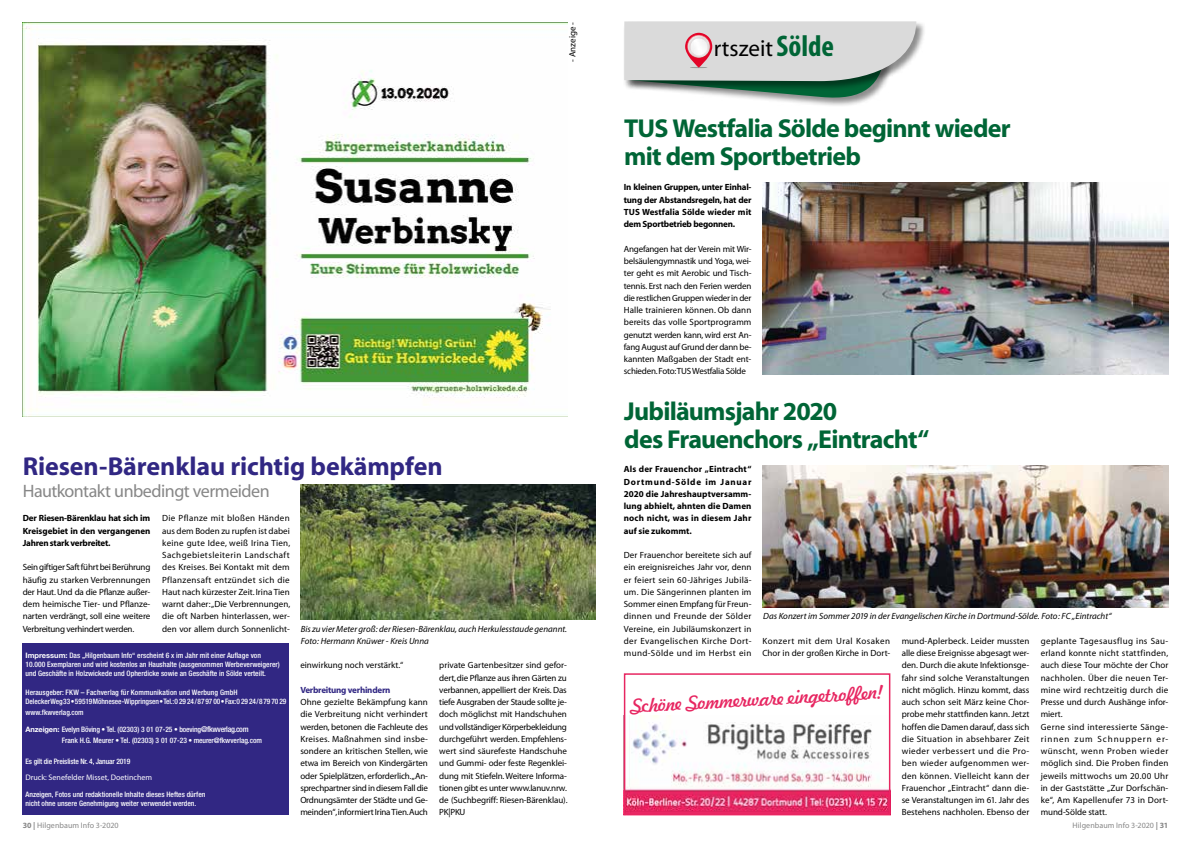
<style>
.page{position:relative;width:1191px;height:842px;background:#fff}
.page>*{position:absolute;margin:0;border:0;box-sizing:border-box;transform-origin:0 0}
.t1{font:700 26px/28px "Myriad";letter-spacing:-.03em;color:#006536}
.t2{font:700 26px "Myriad";letter-spacing:-.005em;color:#312783}
.t3{font:23.1px "Myriad";color:#000}
.t4{font:18.6px "Freehand 521 BT Regular C";color:#e72661}
.t5{font:18px "Myriad";letter-spacing:-.03em;color:#878787}
.t6{font:9px/12.2px "Myriad";letter-spacing:.015em;color:#000;text-align:justify}
.t7{font:700 9px/12.2px "Myriad";letter-spacing:-.005em;color:#000;text-align:justify}
.t8{font:italic 9px "Myriad";color:#000}
.t9{font:9px "Myriad";letter-spacing:.035em;color:#000}
.t10{font:9px "Myriad";letter-spacing:.045em;color:#000}
.t11{font:700 9px "Myriad";letter-spacing:-.025em;color:#312783}
.t12{font:8px "Myriad";letter-spacing:.005em;color:#878787}
.t13{font:8px "Myriad Pro";color:#fff}
.t14{font:500 condensed 7.5px/9px "Helvetica Neue";color:#fff}
.t15{font:500 condensed 7.5px "Helvetica Neue";letter-spacing:-.02em;color:#fff}
.s1{font-style:normal}
.s2{font-weight:700;font-stretch:normal}
.s3{font-size:8px}
.s4{font-family:"Myriad Pro";font-weight:700;font-stretch:condensed;font-size:30px;color:#006536}
.s5{font-weight:700}
</style>
<div class="page">
<div style="left:626px;top:23px;width:269px;height:84px;background:#000;opacity:.45"></div>
<div style="left:622px;top:20px;width:303px;height:71px;background:#000;opacity:.45"></div>
<svg style="left:624px;top:21px;width:292px;height:80px;background:#c2c9c5"></svg>
<div style="left:687px;top:34px;width:25px;height:23px;background:#dadada"></div>
<div style="left:687px;top:36px;width:25px;height:23px;background:#000;opacity:.75"></div>
<div style="left:687px;top:34px;width:24px;height:22px;background:#fff;opacity:.75"></div>
<div style="left:687px;top:37px;width:24px;height:21px;background:#000;opacity:.75"></div>
<img style="left:627px;top:715px;width:260px;height:97px">
<div style="left:624px;top:673px;width:266px;height:142px;border:2px solid #e72661"></div>
<img style="left:763px;top:183px;width:405px;height:191px">
<img style="left:762px;top:466px;width:406px;height:141px">
<div style="left:23px;top:644px;width:266px;height:171px;background:#312783"></div>
<img style="left:23px;top:23px;width:544px;height:394px">
<img style="left:300px;top:485px;width:295px;height:134px">
<p class="t6" style="left:566px;top:62px;width:41px;rotate:-90deg">- Anzeige -</p>
<h1 class="t2" style="left:23px;top:453px;width:421px">Riesen-Bärenklau richtig bekämpfen</h1>
<h3 class="t5" style="left:23px;top:482px;width:248px">Hautkontakt unbedingt vermeiden</h3>
<p class="t7" style="left:23px;top:512px;width:129px">Der Riesen-Bärenklau hat sich im Kreisgebiet in den vergangenen Jahren stark verbreitet.</p>
<p class="t6" style="left:23px;top:562px;width:129px">Sein giftiger Saft führt bei Berührung häufig zu starken Verbrennungen der Haut. Und da die Pflanze außer&shy;dem heimische Tier- und Pflanze&shy;narten verdrängt, soll eine weitere Verbreitung verhindert werden.</p>
<p class="t9" style="left:162px;top:514px;width:129px">Die Pflanze mit bloßen Händen</p>
<p class="t6" style="left:162px;top:525px;width:129px">aus dem Boden zu rupfen ist dabei</p>
<p class="t6" style="left:162px;top:537px;width:130px">keine gute Idee, weiß Irina Tien,</p>
<p class="t10" style="left:162px;top:551px;width:129px">Sachgebietsleiterin Landschaft</p>
<p class="t6" style="left:162px;top:562px;width:129px">des Kreises. Bei Kontakt mit dem</p>
<p class="t9" style="left:162px;top:575px;width:129px">Pflanzensaft entzündet sich die</p>
<p class="t6" style="left:162px;top:586px;width:129px">Haut nach kürzester Zeit. Irina Tien</p>
<p class="t6" style="left:162px;top:598px;width:130px">warnt daher: „Die Verbrennungen,</p>
<p class="t6" style="left:162px;top:611px;width:129px">die oft Narben hinterlassen, wer-</p>
<p class="t8" style="left:162px;top:624px;width:406px"><span class="s1">den vor allem durch Sonnenlicht-</span> Bis zu vier Meter groß: der Riesen-Bärenklau, auch Herkulesstaude genannt.</p>
<p class="t8" style="left:301px;top:636px;width:130px">Foto: Hermann Knüwer - Kreis Unna</p>
<p class="t6" style="left:300px;top:660px;width:105px">einwirkung noch verstärkt.“</p>
<p class="t11" style="left:300px;top:685px;width:92px">Verbreitung verhindern</p>
<p class="t6" style="left:300px;top:696px;width:129px">Ohne gezielte Bekämpfung kann die Verbreitung nicht verhindert werden, betonen die Fachleute des Kreises. Maßnahmen sind insbe&shy;sondere an kritischen Stellen, wie etwa im Bereich von Kindergärten oder Spielplätzen, erforderlich.„An&shy;sprechpartner sind in diesem Fall die Ordnungsämter der Städte und Ge&shy;meinden“, informiert Irina Tien. Auch</p>
<p class="t14" style="left:26px;top:651px;width:256px"><span class="s2">Impressum:</span> Das „Hilgenbaum Info“ erscheint 6 x im Jahr mit einer Auflage von<br>10.000 Exemplaren und wird kostenlos an Haushalte (ausgenommen Werbeverweigerer) und Geschäfte in Holzwickede und Opherdicke sowie an Geschäfte in Sölde verteilt.</p>
<p class="t14" style="left:26px;top:688px;width:262px">Herausgeber: FKW – Fachverlag für Kommunikation und Werbung GmbH<br>Delecker Weg 33 • 59519 Möhnesee-Wippringsen • Tel.: 0 29 24/87 97 00 • Fax: 0 29 24/8 79 70 29</p>
<p class="t14" style="left:26px;top:707px;width:60px">www.fkwverlag.com</p>
<p class="t14" style="left:62px;top:724px;width:202px;line-height:10.4px;text-indent:-36px"><span class="s2">Anzeigen:</span> Evelyn Böving • Tel. (02303) 3 01 07-25 • boeving<span class="s3">@fkwverlag.com<br></span>Frank H.G. Meurer • Tel. (02303) 3 01 07-23 • meurer@fkwverlag.com</p>
<p class="t15" style="left:26px;top:756px;width:106px">Es gilt die Preisliste Nr. 4, Januar 2019</p>
<p class="t13" style="left:26px;top:772px;width:128px">Druck: Senefelder Misset, Doetinchem</p>
<p class="t14" style="left:26px;top:790px;width:181px">Anzeigen, Fotos und redaktionelle Inhalte dieses Heftes dürfen nicht ohne unsere Genehmigung weiter verwendet werden.</p>
<p class="t6" style="left:439px;top:660px;width:130px">private Gartenbesitzer sind gefor&shy;dert, die Pflanze aus ihren Gärten zu verbannen, appelliert der Kreis. Das tiefe Ausgraben der Staude sollte je&shy;doch möglichst mit Handschuhen und vollständiger Körperbekleidung durchgeführt werden. Empfehlens&shy;wert sind säurefeste Handschuhe und Gummi- oder feste Regenklei&shy;dung mit Stiefeln. Weitere Informa&shy;tionen gibt es unter www.lanuv.nrw. de (Suchbegriff: Riesen-Bärenklau).<br>PK|PKU</p>
<h2 class="t3" style="left:693px;top:36px;width:143px">O rtszeit<span class="s4">Sölde</span></h2>
<h1 class="t1" style="left:624px;top:115px;width:388px">TUS Westfalia Sölde beginnt wieder mit dem Sportbetrieb</h1>
<p class="t7" style="left:624px;top:182px;width:129px">In kleinen Gruppen, unter Einhal&shy;tung der Abstandsregeln, hat der TUS Westfalia Sölde wieder mit dem Sportbetrieb begonnen.</p>
<p class="t6" style="left:624px;top:243px;width:129px">Angefangen hat der Verein mit Wir&shy;belsäulengymnastik und Yoga, wei&shy;ter geht es mit Aerobic und Tisch&shy;tennis. Erst nach den Ferien werden die restlichen Gruppen wieder in der Halle trainieren können. Ob dann bereits das volle Sportprogramm genutzt werden kann, wird erst An&shy;fang August auf Grund der dann be&shy;kannten Maßgaben der Stadt ent&shy;schieden. Foto:TUS Westfalia Sölde</p>
<h1 class="t1" style="left:624px;top:398px;width:306px">Jubiläumsjahr 2020<br>des Frauenchors „Eintracht“</h1>
<p class="t7" style="left:624px;top:463px;width:129px">Als der Frauenchor „Eintracht“ Dortmund-Sölde im Januar 2020 die Jahreshauptversamm&shy;lung abhielt, ahnten die Damen noch nicht, was in diesem Jahr auf sie zukommt.</p>
<p class="t6" style="left:624px;top:549px;width:129px">Der Frauenchor bereitete sich auf ein ereignisreiches Jahr vor, denn er feiert sein 60-Jähriges Jubilä&shy;um. Die Sängerinnen planten im Sommer einen Empfang für Freun&shy;dinnen und Freunde der Sölder Vereine, ein Jubiläumskonzert in der Evangelischen Kirche Dort&shy;mund-Sölde und im Herbst ein</p>
<p class="t8" style="left:763px;top:612px;width:350px">Das Konzert im Sommer 2019 in der Evangelischen Kirche in Dortmund-Sölde. Foto: FC „Eintracht“</p>
<p class="t6" style="left:901px;top:635px;width:129px">mund-Aplerbeck. Leider mussten alle diese Ereignisse abgesagt wer&shy;den. Durch die akute Infektionsge&shy;fahr sind solche Veranstaltungen nicht möglich. Hinzu kommt, dass auch schon seit März keine Chor&shy;probe mehr stattfinden kann. Jetzt hoffen die Damen darauf, dass sich die Situation in absehbarer Zeit wieder verbessert und die Pro&shy;ben wieder aufgenommen wer&shy;den können. Vielleicht kann der Frauenchor „Eintracht“ dann die&shy;se Veranstaltungen im 61. Jahr des Bestehens nachholen. Ebenso der</p>
<p class="t6" style="left:1040px;top:635px;width:129px;text-align:left">geplante Tagesausflug ins Sau&shy;erland konnte nicht stattfinden, auch diese Tour möchte der Chor nachholen. Über die neuen Ter&shy;mine wird rechtzeitig durch die<br>Presse und durch Aushänge infor&shy;miert.<br>Gerne sind interessierte Sänge&shy;rinnen zum Schnuppern er&shy;wünscht, wenn Proben wieder möglich sind. Die Proben finden jeweils mittwochs um 20.00 Uhr in der Gaststätte „Zur Dorfschän&shy;ke“, Am Kapellenufer 73 in Dort&shy;mund-Sölde statt.</p>
<p class="t6" style="left:762px;top:635px;width:129px">Konzert mit dem Ural Kosaken<br>Chor in der großen Kirche in Dort-</p>
<h3 class="t4" style="left:629px;top:693px;width:254px;rotate:-3deg">Schöne Sommerware eingetroffen!</h3>
<p class="t12" style="left:23px;top:821px;width:97px"><span class="s5">30 |</span> Hilgenbaum Info 3-2020</p>
<p class="t12" style="left:1072px;top:821px;width:97px">Hilgenbaum Info 3-2020 <span class="s5">| 31</span></p>
</div>
